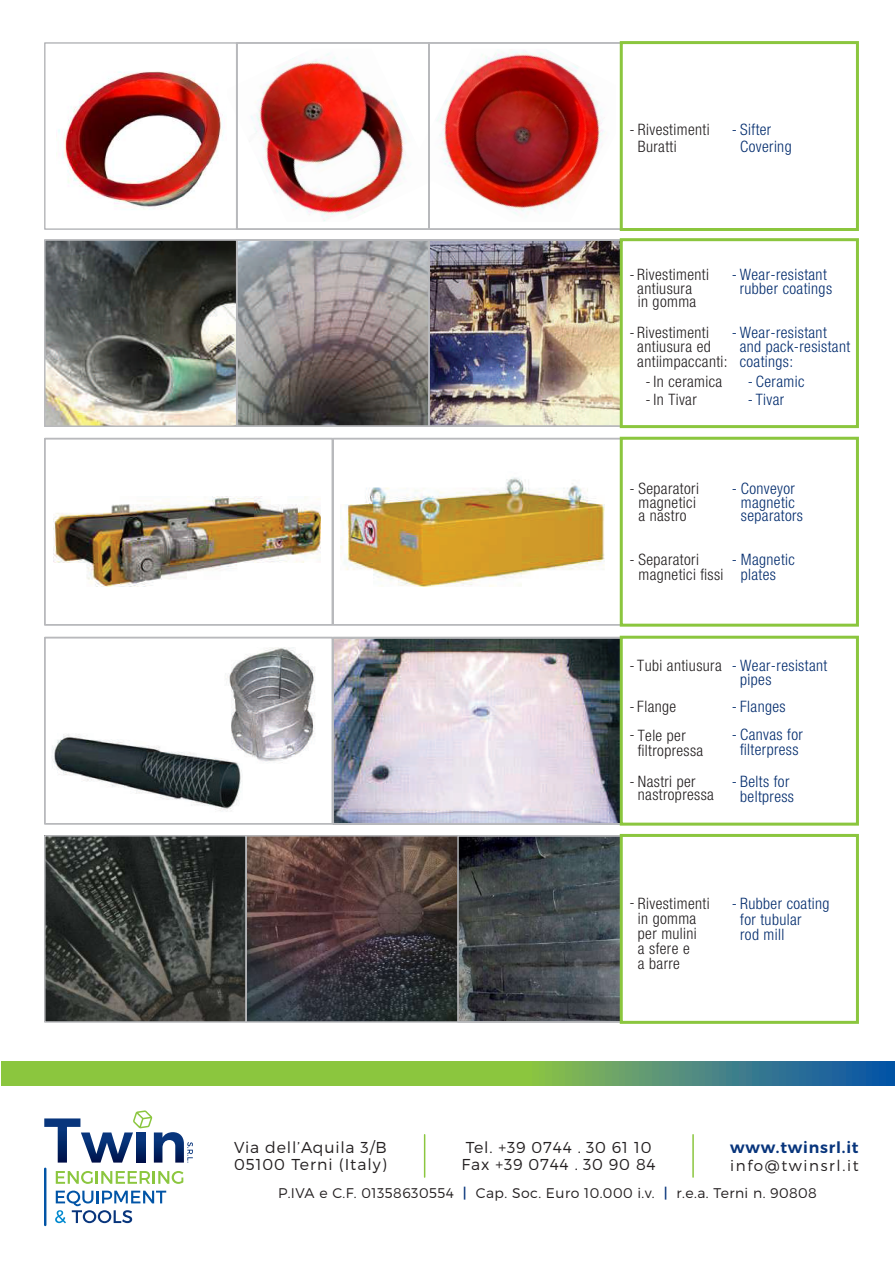
<style>
.page{position:relative;width:895px;height:1265px;background:#fff}
.page>*{position:absolute;margin:0;border:0;box-sizing:border-box;transform-origin:0 0}
.t1{font:300 condensed 15.75px/15px "Helvetica Neue LT Pro";letter-spacing:.025em;color:#231f20}
.t2{font:300 condensed 15.75px/15.6px "Helvetica Neue LT Pro";letter-spacing:.025em;color:#042d6e}
.t3{font:300 15.75px/17.5px "Montserrat";letter-spacing:.05em;color:#231f20}
.t4{font:600 15.75px "Montserrat";letter-spacing:.05em;color:#08357c}
.t5{font:300 15.15px "Montserrat";letter-spacing:.105em;color:#231f20}
.t6{font:300 13.95px "Montserrat";letter-spacing:.03em;color:#231f20}
.s1{font-weight:500;color:#08357c}
</style>
<div class="page">
<img style="left:248px;top:838px;width:370px;height:181px">
<img style="left:47px;top:838px;width:197px;height:181px">
<img style="left:251px;top:53px;width:156px;height:168px">
<img style="left:436px;top:49px;width:170px;height:166px">
<img style="left:58px;top:71px;width:165px;height:139px">
<img style="left:53px;top:496px;width:268px;height:90px">
<div style="left:44px;top:438px;width:289px;height:187px;border:2px solid #b8b9bc"></div>
<div style="left:44px;top:637px;width:289px;height:187px;border:2px solid #b8b9bc"></div>
<div style="left:44px;top:835px;width:203px;height:187px;border:2px solid #b8b9bc"></div>
<img style="left:335px;top:640px;width:283px;height:181px">
<img style="left:341px;top:477px;width:264px;height:110px">
<div style="left:332px;top:438px;width:289px;height:187px;border:2px solid #b8b9bc"></div>
<div style="left:332px;top:637px;width:289px;height:187px;border:2px solid #b8b9bc"></div>
<div style="left:245px;top:835px;width:376px;height:187px;border:2px solid #b8b9bc"></div>
<img style="left:45px;top:240px;width:574px;height:186px">
<div style="left:236px;top:239px;width:193px;height:188px;border:2px solid #b8b9bc"></div>
<img style="left:225px;top:647px;width:90px;height:116px">
<div style="left:619px;top:635px;width:239px;height:190px;border:3px solid #8bc63e"></div>
<div style="left:619px;top:833px;width:239px;height:190px;border:3px solid #8bc63e"></div>
<div style="left:619px;top:238px;width:239px;height:190px;border:3px solid #8bc63e"></div>
<div style="left:619px;top:437px;width:239px;height:189px;border:3px solid #8bc63e"></div>
<svg style="left:56px;top:1171px;width:127px;height:12px"></svg>
<svg style="left:55px;top:1190px;width:111px;height:33px"></svg>
<hr style="left:44px;top:1167px;width:2px;height:58px;background:#0154a6">
<svg style="left:44px;top:1110px;width:149px;height:52px"></svg>
<hr style="left:424px;top:1134px;width:1px;height:42px;background:#8bc63e">
<hr style="left:692px;top:1134px;width:1px;height:42px;background:#8bc63e">
<div style="left:44px;top:42px;width:193px;height:188px;border:2px solid #b8b9bc"></div>
<div style="left:428px;top:42px;width:193px;height:188px;border:2px solid #b8b9bc"></div>
<div style="left:236px;top:42px;width:193px;height:188px;border:2px solid #b8b9bc"></div>
<div style="left:619px;top:41px;width:239px;height:190px;border:3px solid #8bc63e"></div>
<svg style="left:2px;top:1061px;width:892px;height:24px"></svg>
<img style="left:52px;top:722px;width:191px;height:89px">
<p class="t1" style="left:637px;top:121px;width:73px;line-height:16.5px;text-indent:-9px">- Rivestimenti<br>Buratti</p>
<p class="t2" style="left:740px;top:121px;width:53px;line-height:16.5px;text-indent:-9px">- Sifter<br>Covering</p>
<p class="t1" style="left:629px;top:267px;width:81px;line-height:14px;text-align:center">- Rivestimenti antiusura</p>
<p class="t1" style="left:629px;top:325px;width:83px;line-height:14px;text-align:center">- Rivestimenti antiusura ed</p>
<p class="t1" style="left:637px;top:354px;width:92px">antiimpaccanti:</p>
<p class="t1" style="left:645px;top:374px;width:78px">- In ceramica</p>
<p class="t1" style="left:645px;top:391px;width:53px">- In Tivar</p>
<p class="t2" style="left:731px;top:267px;width:102px;line-height:14px;text-align:center">- Wear-resistant rubber coatings</p>
<p class="t2" style="left:739px;top:325px;width:112px;line-height:14px;text-indent:-8px">- Wear-resistant and pack-resistant</p>
<p class="t2" style="left:739px;top:354px;width:55px">coatings:</p>
<p class="t2" style="left:747px;top:374px;width:58px">- Ceramic</p>
<p class="t2" style="left:747px;top:391px;width:38px">- Tivar</p>
<p class="t1" style="left:637px;top:293px;width:60px">in gomma</p>
<p class="t1" style="left:629px;top:481px;width:71px;line-height:13.5px;text-align:center">- Separatori magnetici</p>
<p class="t1" style="left:638px;top:508px;width:49px">a nastro</p>
<p class="t1" style="left:638px;top:551px;width:86px;text-indent:-9px">- Separatori magnetici fissi</p>
<p class="t2" style="left:731px;top:481px;width:73px;line-height:13.5px;text-align:center">- Conveyor magnetic separators</p>
<p class="t2" style="left:740px;top:551px;width:56px;text-indent:-9px">- Magnetic plates</p>
<p class="t1" style="left:629px;top:658px;width:94px">- Tubi antiusura</p>
<p class="t1" style="left:629px;top:698px;width:48px">- Flange</p>
<p class="t1" style="left:637px;top:727px;width:67px;text-indent:-9px">- Tele per filtropressa</p>
<p class="t1" style="left:637px;top:774px;width:78px;line-height:13.5px;text-indent:-9px">- Nastri per nastropressa</p>
<p class="t2" style="left:740px;top:658px;width:89px;line-height:13.5px;text-indent:-9px">- Wear-resistant pipes</p>
<p class="t2" style="left:731px;top:698px;width:56px">- Flanges</p>
<p class="t2" style="left:731px;top:726px;width:73px;text-align:center">- Canvas for filterpress</p>
<p class="t2" style="left:731px;top:773px;width:64px;text-align:center">- Belts for beltpress</p>
<p class="t1" style="left:637px;top:896px;width:73px;text-indent:-9px">- Rivestimenti in gomma per mulini<br>a sfere e<br>a barre</p>
<p class="t2" style="left:740px;top:895px;width:91px;text-indent:-9px">- Rubber coating for tubular<br>rod mill</p>
<p class="t3" style="left:234px;top:1137px;width:154px">Via dell’Aquila 3/B<br>05100 Terni (Italy)</p>
<p class="t3" style="left:461px;top:1137px;width:195px">Tel. +39 0744 . 30 61 10<br>Fax +39 0744 . 30 90 84</p>
<p class="t6" style="left:278px;top:1184px;width:540px">P.IVA e C.F. 01358630554 <span class="s1">|</span> Cap. Soc. Euro 10.000 i.v. <span class="s1">|</span> r.e.a. Terni n. 90808</p>
<p class="t4" style="left:730px;top:1134px;width:130px">www.twinsrl.it</p>
<p class="t5" style="left:730px;top:1156px;width:130px">info@twinsrl.it</p>
</div>
